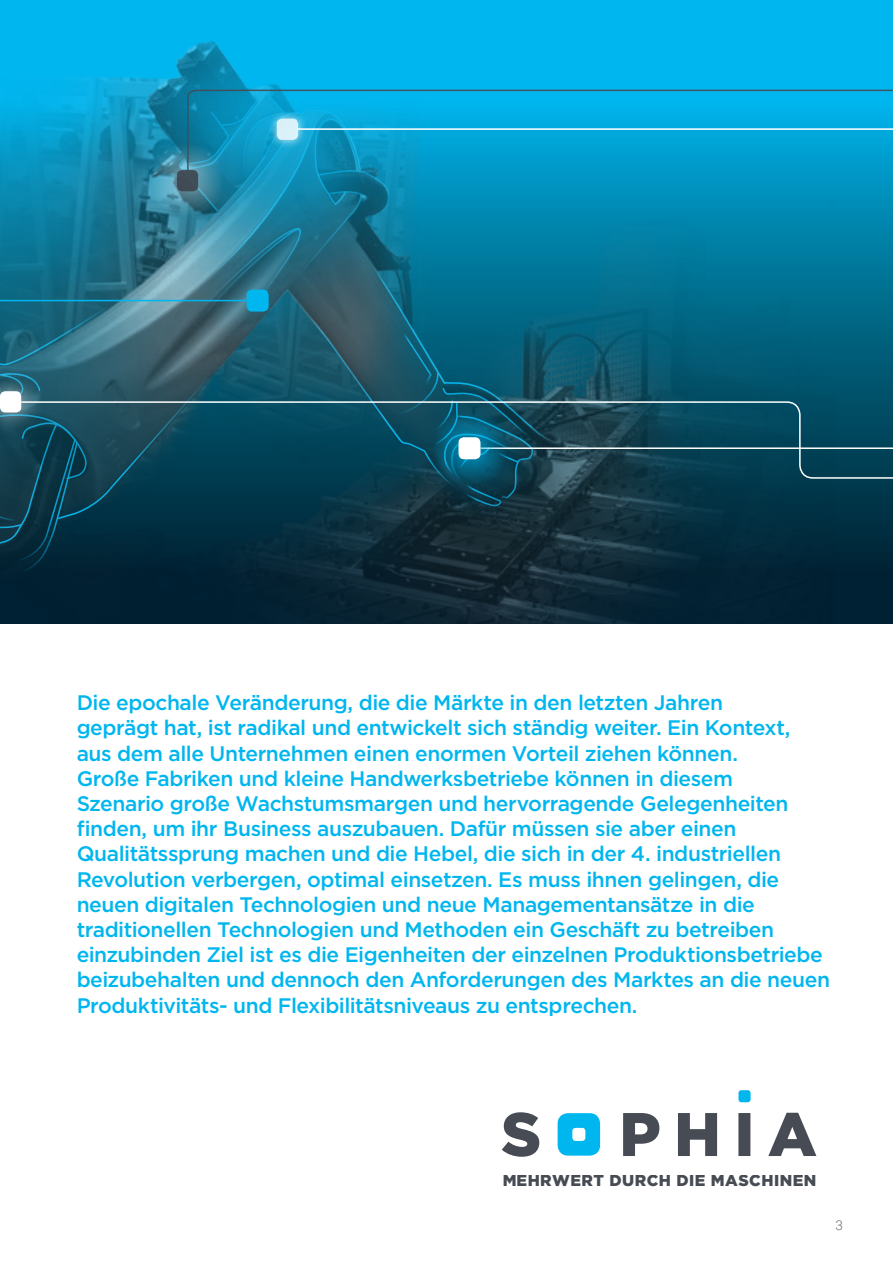
<style>
.page{position:relative;width:893px;height:1263px;background:#fff}
.page>*{position:absolute;margin:0;border:0;box-sizing:border-box;transform-origin:0 0}
.t1{font:500 21px/25.2px "Gotham";letter-spacing:-.02em;color:#00b6ef}
.t2{font:900 16.05px "Gotham";letter-spacing:.03em;color:#464b54}
.t3{font:300 13.5px "Roboto";color:#6c6d70}
</style>
<div class="page">
<svg style="left:834px;top:0;width:59px;height:624px;background:#00688a"></svg>
<img style="left:0;top:0;width:834px;height:624px">
<svg style="left:0;top:41px;width:553px;height:532px;background:#126b87"></svg>
<svg style="left:198px;top:241px;width:120px;height:120px;background:#31697c"></svg>
<div style="left:247px;top:290px;width:22px;height:22px;background:#00b6ef;border-radius:5px"></div>
<div style="left:151px;top:145px;width:73px;height:72px;background:#fff;opacity:.74"></div>
<div style="left:177px;top:170px;width:21px;height:21px;background:#464b54;border-radius:5px"></div>
<svg style="left:186px;top:89px;width:707px;height:83px;background:#04a2d4"></svg>
<hr style="left:298px;top:128px;width:595px;height:2px;background:#fff">
<svg style="left:268px;top:110px;width:39px;height:39px"></svg>
<div style="left:277px;top:119px;width:21px;height:21px;background:#daf1f8;border-radius:5px"></div>
<svg style="left:0;top:368px;width:45px;height:68px;background:#2c677a"></svg>
<div style="left:0;top:391px;width:21px;height:21px;background:#fff;border-radius:5px"></div>
<div style="left:433px;top:412px;width:73px;height:73px;background:linear-gradient(to right,#124354,#063d50)"></div>
<svg style="left:20px;top:401px;width:873px;height:78px;background:#144e60"></svg>
<svg style="left:502px;top:1112px;width:314px;height:45px"></svg>
<div style="left:738px;top:1090px;width:13px;height:12px;background:#00b6ef;border-radius:3px"></div>
<p class="t1" style="left:77px;top:690px;width:755px">Die epochale Veränderung, die die Märkte in den letzten Jahren<br>geprägt hat, ist radikal und entwickelt sich ständig weiter. Ein Kontext, aus dem alle Unternehmen einen enormen Vorteil ziehen können.<br>Große Fabriken und kleine Handwerksbetriebe können in diesem<br>Szenario große Wachstumsmargen und hervorragende Gelegenheiten finden, um ihr Business auszubauen. Dafür müssen sie aber einen Qualitätssprung machen und die Hebel, die sich in der 4. industriellen Revolution verbergen, optimal einsetzen. Es muss ihnen gelingen, die neuen digitalen Technologien und neue Managementansätze in die traditionellen Technologien und Methoden ein Geschäft zu betreiben einzubinden Ziel ist es die Eigenheiten der einzelnen Produktionsbetriebe beizubehalten und dennoch den Anforderungen des Marktes an die neuen Produktivitäts- und Flexibilitätsniveaus zu entsprechen.</p>
<p class="t2" style="left:502px;top:1170px;width:316px">MEHRWERT DURCH DIE MASCHINEN</p>
<p class="t3" style="left:836px;top:1215px;width:9px">3</p>
</div>
